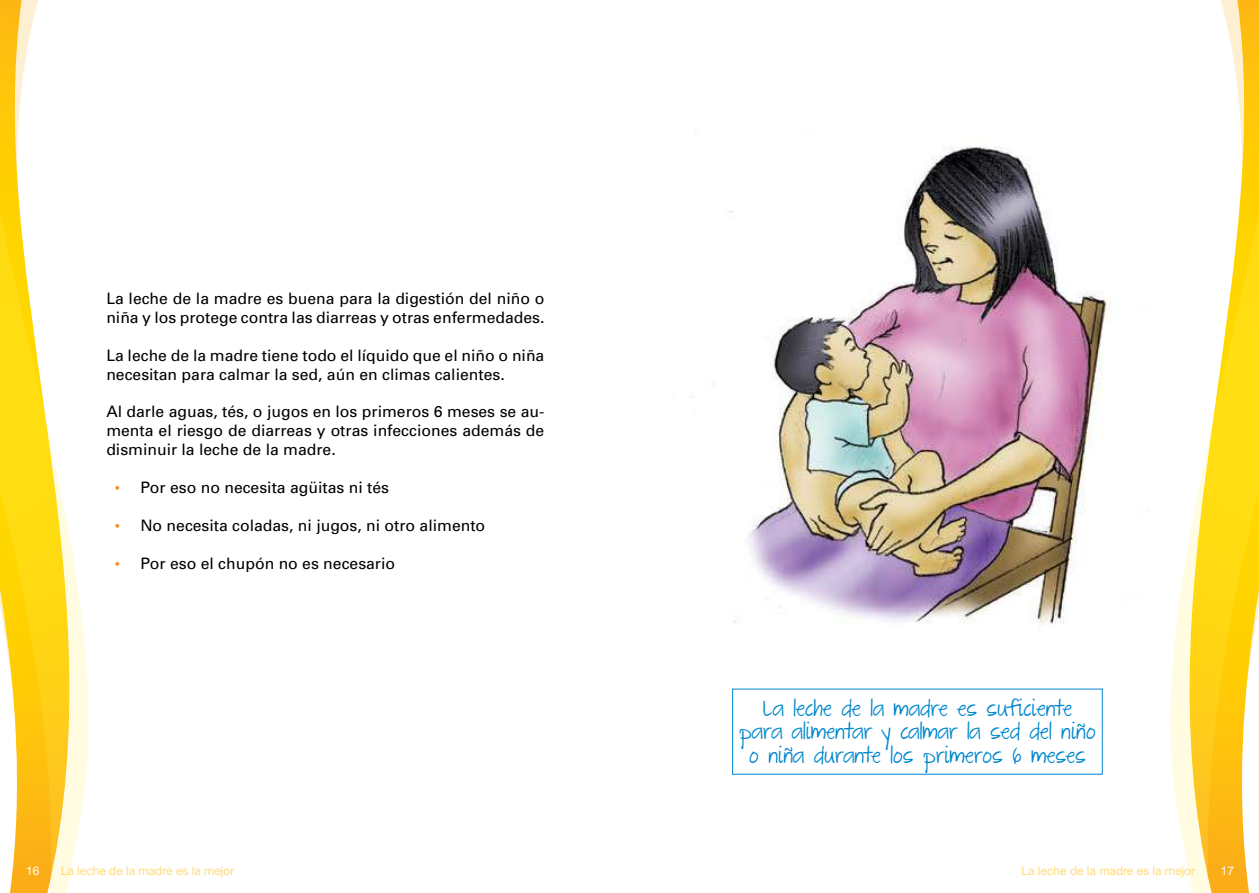
<style>
.page{position:relative;width:1259px;height:893px;background:#fff}
.page>*{position:absolute;margin:0;border:0;box-sizing:border-box;transform-origin:0 0}
.t1{font:19.5px/23.4px "The Great Escape";color:#0087cd;text-align:center}
.t2{font:15.75px/18.9px "Univers";color:#000}
.t3{font:12px "Helvetica Neue LT Std";color:#ffdb78}
.t4{font:12px "Helvetica Neue LT Std";color:#fff}
.s1{font-size:15px;color:#f38e1e}
</style>
<div class="page">
<svg style="left:1170px;top:0;width:89px;height:893px"></svg>
<svg style="left:0;top:0;width:89px;height:893px"></svg>
<img style="left:729px;top:146px;width:381px;height:479px">
<p class="t2" style="left:106px;top:289px;width:440px">La leche de la madre es buena para la digestión del niño o niña y los protege contra las diarreas y otras enfermedades.</p>
<p class="t2" style="left:106px;top:345px;width:439px">La leche de la madre tiene todo el líquido que el niño o niña necesitan para calmar la sed, aún en climas calientes.</p>
<p class="t2" style="left:106px;top:402px;width:439px;text-align:justify">Al darle aguas, tés, o jugos en los primeros 6 meses se au&shy;menta el riesgo de diarreas y otras infecciones además de disminuir la leche de la madre.</p>
<p class="t2" style="left:115px;top:478px;width:276px"><span class="s1">•</span> Por eso no necesita agüitas ni tés</p>
<p class="t2" style="left:115px;top:515px;width:372px"><span class="s1">•</span> No necesita coladas, ni jugos, ni otro alimento</p>
<p class="t2" style="left:115px;top:553px;width:282px"><span class="s1">•</span> Por eso el chupón no es necesario</p>
<p class="t1" style="left:739px;top:697px;width:358px">La leche de la madre es suficiente para alimentar y calmar la sed del niño o niña durante los primeros 6 meses</p>
<p class="t4" style="left:26px;top:863px;width:15px">16</p>
<p class="t3" style="left:61px;top:863px;width:175px">La leche de la madre es la mejor</p>
<p class="t3" style="left:1021px;top:863px;width:175px">La leche de la madre es la mejor</p>
<p class="t4" style="left:1220px;top:863px;width:15px">17</p>
</div>
